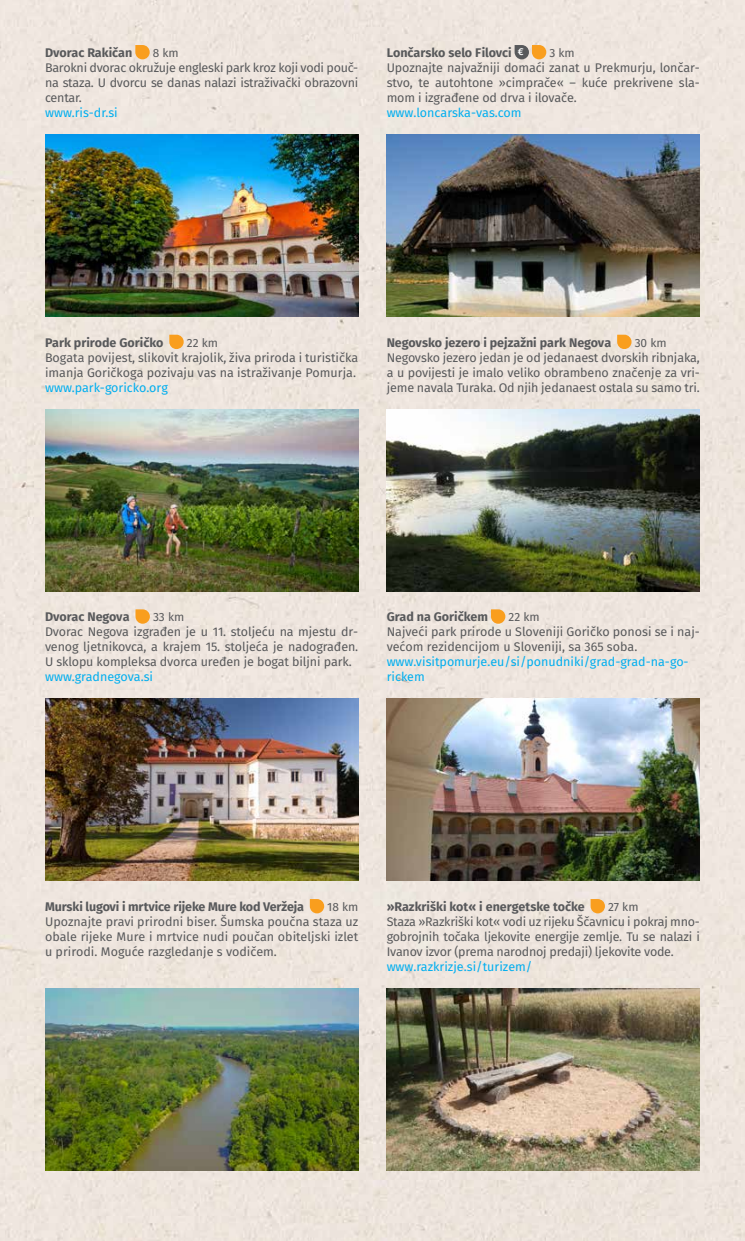
<style>
.page{position:relative;width:745px;height:1241px;background:#fff}
.page>*{position:absolute;margin:0;border:0;box-sizing:border-box;transform-origin:0 0}
.t1{font:12.5px/15px "Fira Sans";letter-spacing:-.01em;color:#58595b;text-align:justify}
.t2{font:700 12.5px "Fira Sans";color:#58595b}
.t3{font:12.5px/15px "Fira Sans";color:#00aeef}
.t4{font:11.88px "Fira Sans";color:#58595b}
.s1{font-weight:500;font-size:10px;color:#fff}
</style>
<div class="page">
<div style="left:0;top:0;width:744px;height:1240px;background:#eee5de"></div>
<svg style="left:135px;top:45px;width:15px;height:14px"></svg>
<img style="left:45px;top:134px;width:313px;height:182px">
<svg style="left:169px;top:334px;width:14px;height:15px"></svg>
<img style="left:45px;top:409px;width:313px;height:182px">
<svg style="left:135px;top:609px;width:15px;height:14px"></svg>
<img style="left:45px;top:698px;width:313px;height:182px">
<svg style="left:309px;top:898px;width:15px;height:15px"></svg>
<img style="left:45px;top:988px;width:313px;height:182px">
<svg style="left:514px;top:45px;width:32px;height:14px"></svg>
<img style="left:386px;top:134px;width:313px;height:182px">
<svg style="left:616px;top:334px;width:15px;height:15px"></svg>
<img style="left:386px;top:409px;width:313px;height:182px">
<svg style="left:490px;top:609px;width:15px;height:14px"></svg>
<img style="left:386px;top:698px;width:313px;height:182px">
<svg style="left:590px;top:898px;width:14px;height:15px"></svg>
<img style="left:386px;top:988px;width:313px;height:182px">
<p class="t2" style="left:45px;top:44px;width:89px">Dvorac Rakičan</p>
<p class="t4" style="left:153px;top:44px;width:27px">8 km</p>
<p class="t1" style="left:45px;top:61px;width:314px">Barokni dvorac okružuje engleski park kroz koji vodi pouč&shy;na staza. U dvorcu se danas nalazi istraživački obrazovni centar.</p>
<p class="t3" style="left:45px;top:106px;width:74px">www.ris-dr.si</p>
<p class="t2" style="left:386px;top:44px;width:138px">Lončarsko selo Filovci <span class="s1">€</span></p>
<p class="t4" style="left:549px;top:44px;width:27px">3 km</p>
<p class="t1" style="left:386px;top:61px;width:314px">Upoznajte najvažniji domaći zanat u Prekmurju, lončar&shy;stvo, te autohtone »cimprače« – kuće prekrivene sla&shy;mom i izgrađene od drva i ilovače.</p>
<p class="t3" style="left:386px;top:106px;width:136px">www.loncarska-vas.com</p>
<p class="t2" style="left:45px;top:333px;width:120px">Park prirode Goričko</p>
<p class="t4" style="left:187px;top:334px;width:33px">22 km</p>
<p class="t1" style="left:45px;top:350px;width:314px">Bogata povijest, slikovit krajolik, živa priroda i turistička imanja Goričkoga pozivaju vas na istraživanje Pomurja.</p>
<p class="t3" style="left:45px;top:380px;width:124px">www.park-goricko.org</p>
<p class="t2" style="left:386px;top:333px;width:226px">Negovsko jezero i pejzažni park Negova</p>
<p class="t4" style="left:634px;top:334px;width:33px">30 km</p>
<p class="t1" style="left:386px;top:350px;width:314px">Negovsko jezero jedan je od jedanaest dvorskih ribnjaka, a u povijesti je imalo veliko obrambeno značenje za vri&shy;jeme navala Turaka. Od njih jedanaest ostala su samo tri.</p>
<p class="t2" style="left:45px;top:608px;width:86px">Dvorac Negova</p>
<p class="t4" style="left:153px;top:608px;width:33px">33 km</p>
<p class="t1" style="left:45px;top:625px;width:314px">Dvorac Negova izgrađen je u 11. stoljeću na mjestu dr&shy;venog ljetnikovca, a krajem 15. stoljeća je nadograđen.<br>U sklopu kompleksa dvorca uređen je bogat biljni park.</p>
<p class="t3" style="left:45px;top:670px;width:109px">www.gradnegova.si</p>
<p class="t2" style="left:386px;top:608px;width:103px">Grad na Goričkem</p>
<p class="t4" style="left:508px;top:608px;width:33px">22 km</p>
<p class="t1" style="left:386px;top:625px;width:314px">Najveći park prirode u Sloveniji Goričko ponosi se i naj&shy;većom rezidencijom u Sloveniji, sa 365 soba.</p>
<p class="t3" style="left:386px;top:655px;width:303px">www.visitpomurje.eu/si/ponudniki/grad-grad-na-go&shy;rickem</p>
<p class="t2" style="left:45px;top:897px;width:260px">Murski lugovi i mrtvice rijeke Mure kod Veržeja</p>
<p class="t4" style="left:327px;top:898px;width:33px">18 km</p>
<p class="t1" style="left:45px;top:914px;width:314px">Upoznajte pravi prirodni biser. Šumska poučna staza uz obale rijeke Mure i mrtvice nudi poučan obiteljski izlet u prirodi. Moguće razgledanje s vodičem.</p>
<p class="t2" style="left:386px;top:897px;width:199px">»Razkriški kot« i energetske točke</p>
<p class="t4" style="left:607px;top:898px;width:32px">27 km</p>
<p class="t1" style="left:386px;top:914px;width:314px">Staza »Razkriški kot« vodi uz rijeku Ščavnicu i pokraj mno&shy;gobrojnih točaka ljekovite energije zemlje. Tu se nalazi i Ivanov izvor (prema narodnoj predaji) ljekovite vode.</p>
<p class="t3" style="left:386px;top:959px;width:147px">www.razkrizje.si/turizem/</p>
</div>
